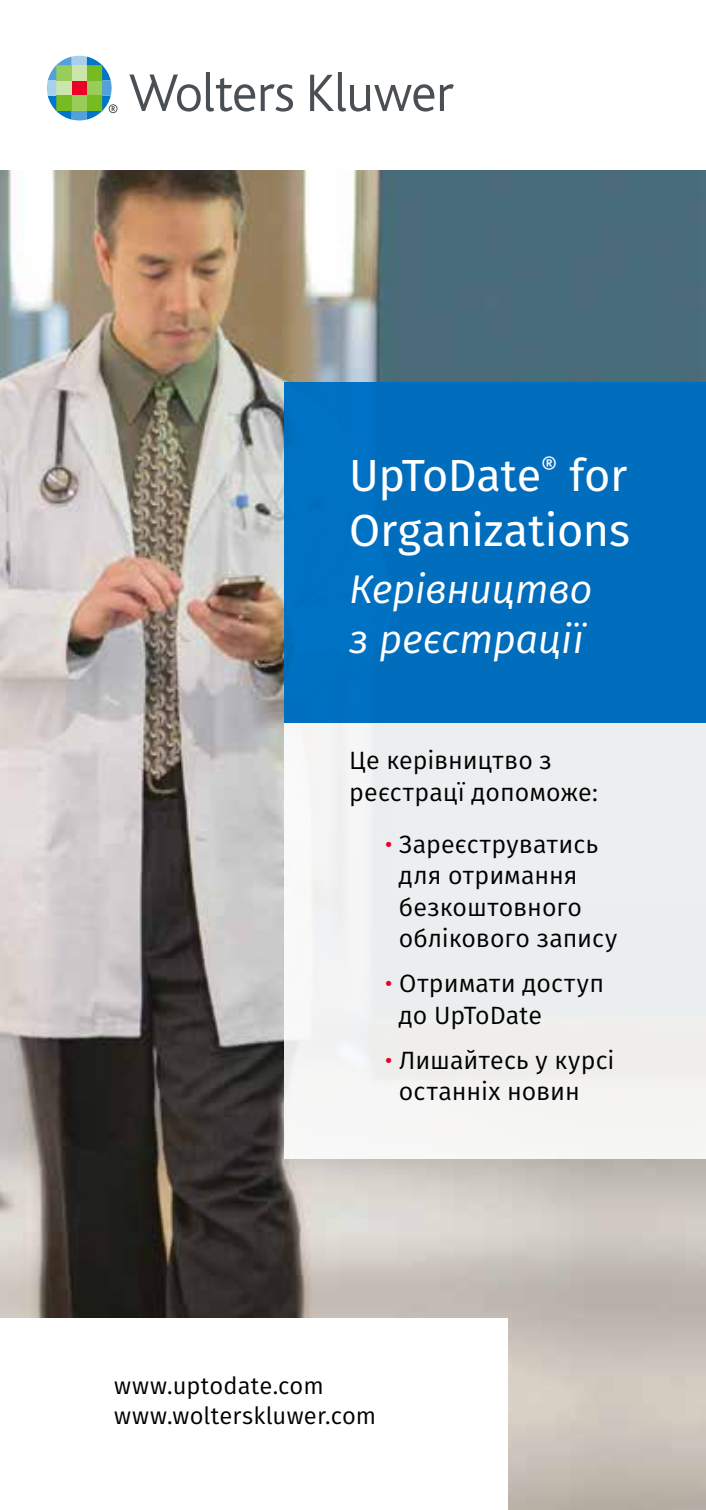
<style>
.page{position:relative;width:706px;height:1510px;background:#fff}
.page>*{position:absolute;margin:0;border:0;box-sizing:border-box;transform-origin:0 0}
.t1{font:45px/55px "Fira Sans";letter-spacing:-.005em;color:#fff}
.t2{font:italic 40px/50px "Fira Sans";letter-spacing:-.015em;color:#fff}
.t3{font:25px/31.2px "Fira Sans";letter-spacing:.005em;color:#000}
.t4{font:23.75px/30px "Fira Sans";letter-spacing:.01em;color:#000}
.s1{color:#ea0029}
</style>
<div class="page">
<svg style="left:129px;top:72px;width:126px;height:40px"></svg>
<svg style="left:440px;top:84px;width:14px;height:27px"></svg>
<svg style="left:261px;top:84px;width:32px;height:28px"></svg>
<svg style="left:310px;top:72px;width:124px;height:40px"></svg>
<svg style="left:47px;top:56px;width:71px;height:64px"></svg>
<img style="left:0;top:170px;width:706px;height:1339px">
<div style="left:0;top:1318px;width:507px;height:191px;background:#fff"></div>
<div style="left:284px;top:383px;width:422px;height:776px;background:#eceef0"></div>
<div style="left:284px;top:383px;width:422px;height:340px;background:#006dbd"></div>
<h1 class="t1" style="left:349px;top:446px;width:282px">UpToDate<sup>®</sup> for<br>Organizations</h1>
<h2 class="t2" style="left:349px;top:563px;width:245px">Керівництво з реєстрації</h2>
<p class="t3" style="left:349px;top:744px;width:250px">Це керівництво з реєстрацї допоможе:</p>
<p class="t3" style="left:399px;top:828px;width:220px;text-indent:-14px"><span class="s1">•</span> Зареєструватись для отримання безкоштовного облікового запису</p>
<p class="t3" style="left:399px;top:967px;width:207px;text-indent:-14px"><span class="s1">•</span> Отримати доступ до UpToDate</p>
<p class="t3" style="left:399px;top:1044px;width:217px;text-indent:-14px"><span class="s1">•</span> Лишайтесь у курсі останніх новин</p>
<p class="t4" style="left:114px;top:1370px;width:264px">www.uptodate.com www.wolterskluwer.com</p>
</div>
